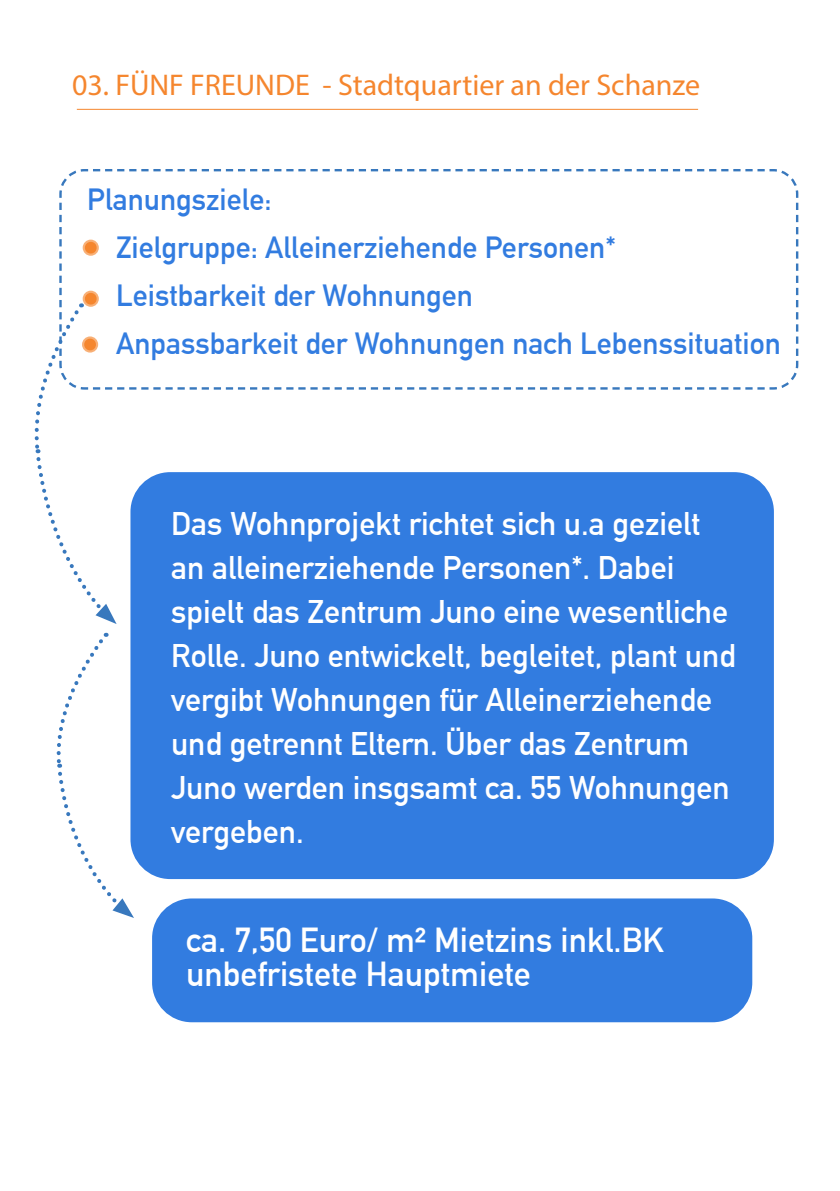
<style>
.page{position:relative;width:840px;height:1191px;background:#fff}
.page>*{position:absolute;margin:0;border:0;box-sizing:border-box;transform-origin:0 0}
.t1{font:700 34px "DIN Alternate";color:#fff}
.t2{font:700 32px/44px "DIN Alternate";color:#fff}
.t3{font:700 30px "DIN Alternate";color:#327ce0}
.t4{font:30px "Myriad Pro";color:#f5862e}
</style>
<div class="page">
<hr style="left:77px;top:109px;width:620px;height:1px;background:#f5862e">
<svg style="left:59px;top:169px;width:740px;height:221px"></svg>
<div style="left:130px;top:472px;width:643px;height:407px;background:#327ce0;border-radius:40px"></div>
<svg style="left:34px;top:200px;width:730px;height:424px"></svg>
<div style="left:152px;top:898px;width:599px;height:124px;background:#327ce0;border-radius:40px"></div>
<svg style="left:56px;top:633px;width:78px;height:285px"></svg>
<p class="t4" style="left:72px;top:66px;width:629px">03. FÜNF FREUNDE - Stadtquartier an der Schanze</p>
<p class="t3" style="left:87px;top:177px;width:186px">Planungsziele:</p>
<p class="t3" style="left:116px;top:225px;width:501px">Zielgruppe: Alleinerziehende Personen*</p>
<p class="t3" style="left:116px;top:273px;width:358px">Leistbarkeit der Wohnungen</p>
<p class="t3" style="left:116px;top:321px;width:666px">Anpassbarkeit der Wohnungen nach Lebenssituation</p>
<p class="t2" style="left:171px;top:499px;width:566px">Das Wohnprojekt richtet sich u.a gezielt an alleinerziehende Personen*. Dabei spielt das Zentrum Juno eine wesentliche Rolle. Juno entwickelt, begleitet, plant und vergibt Wohnungen für Alleinerziehende und getrennt Eltern. Über das Zentrum Juno werden insgsamt ca. 55 Wohnungen vergeben.</p>
<p class="t1" style="left:186px;top:914px;width:479px">ca. 7,50 Euro/ m² Mietzins inkl.BK</p>
<p class="t1" style="left:186px;top:948px;width:346px">unbefristete Hauptmiete</p>
</div>
